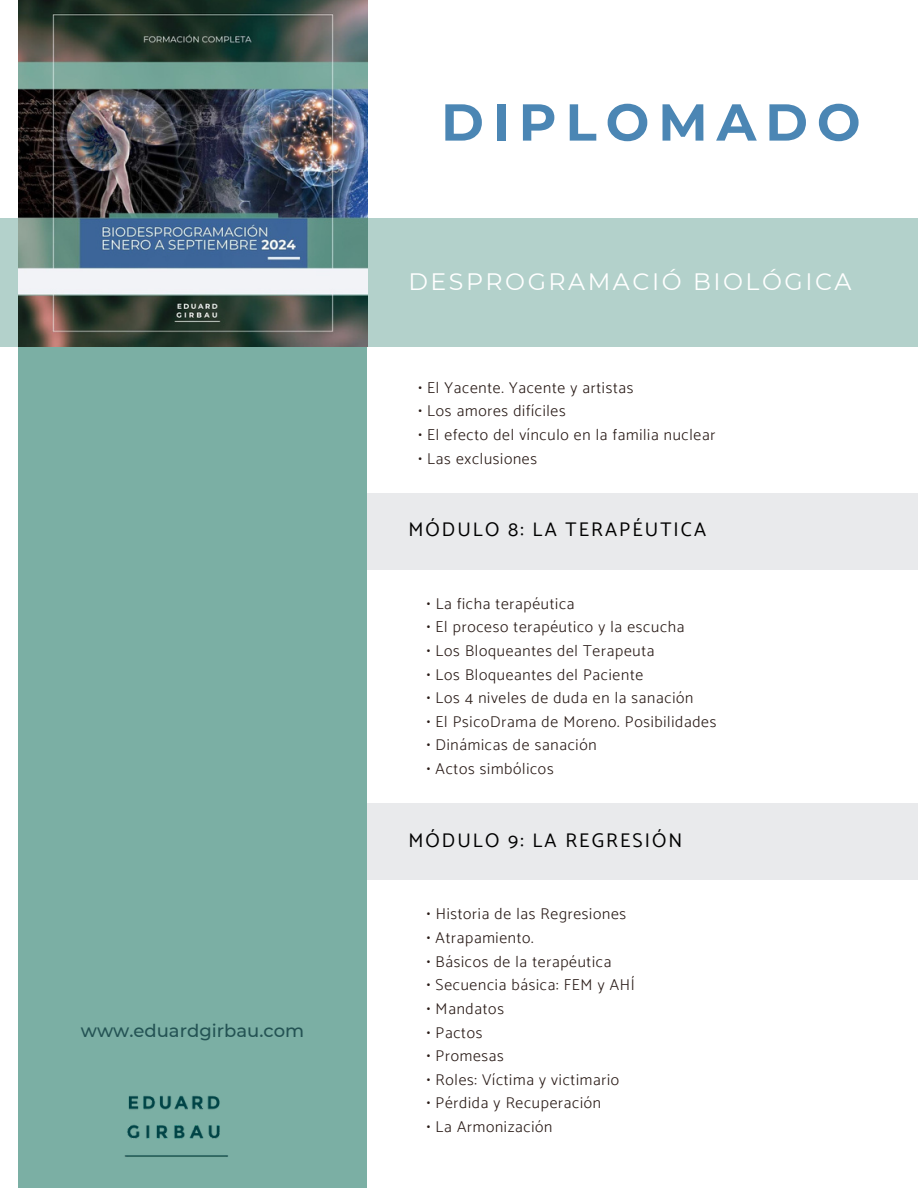
<style>
.page{position:relative;width:918px;height:1188px;background:#fff}
.page>*{position:absolute;margin:0;border:0;box-sizing:border-box;transform-origin:0 0}
.t1{font:700 51.9px "Montserrat";letter-spacing:.17em;color:#4b86b4}
.t2{font:23.7px "Montserrat";letter-spacing:.105em;color:#fff}
.t3{font:19.8px "Catamaran";letter-spacing:.105em;color:#000}
.t4{font:500 18px "Montserrat";color:#245354}
.t5{font:300 15.75px "Catamaran";letter-spacing:.045em;color:#281a16}
</style>
<div class="page">
<div style="left:18px;top:0;width:349px;height:1188px;background:#7bafa4"></div>
<div style="left:0;top:218px;width:918px;height:129px;background:#b3d1cb"></div>
<img style="left:18px;top:0;width:349px;height:347px">
<div style="left:367px;top:493px;width:551px;height:76px;background:#e9eaec"></div>
<div style="left:367px;top:803px;width:551px;height:77px;background:#e9eaec"></div>
<img style="left:124px;top:1095px;width:104px;height:62px">
<p class="t4" style="left:81px;top:1020px;width:225px">www.eduardgirbau.com</p>
<p class="t1" style="left:441px;top:90px;width:421px">DIPLOMADO</p>
<p class="t2" style="left:408px;top:267px;width:445px">DESPROGRAMACIÓ BIOLÓGICA</p>
<p class="t5" style="left:419px;top:378px;width:216px">• El Yacente. Yacente y artistas</p>
<p class="t5" style="left:419px;top:402px;width:149px">• Los amores difíciles</p>
<p class="t5" style="left:419px;top:425px;width:298px">• El efecto del vínculo en la familia nuclear</p>
<p class="t5" style="left:419px;top:449px;width:120px">• Las exclusiones</p>
<p class="t3" style="left:408px;top:517px;width:299px">MÓDULO 8: LA TERAPÉUTICA</p>
<p class="t5" style="left:427px;top:594px;width:149px">• La ficha terapéutica</p>
<p class="t5" style="left:427px;top:618px;width:259px">• El proceso terapéutico y la escucha</p>
<p class="t5" style="left:427px;top:641px;width:229px">• Los Bloqueantes del Terapeuta</p>
<p class="t5" style="left:427px;top:665px;width:218px">• Los Bloqueantes del Paciente</p>
<p class="t5" style="left:427px;top:689px;width:268px">• Los 4 niveles de duda en la sanación</p>
<p class="t5" style="left:427px;top:712px;width:291px">• El PsicoDrama de Moreno. Posibilidades</p>
<p class="t5" style="left:427px;top:736px;width:171px">• Dinámicas de sanación</p>
<p class="t5" style="left:427px;top:759px;width:128px">• Actos simbólicos</p>
<p class="t3" style="left:408px;top:828px;width:275px">MÓDULO 9: LA REGRESIÓN</p>
<p class="t5" style="left:427px;top:905px;width:201px">• Historia de las Regresiones</p>
<p class="t5" style="left:427px;top:928px;width:108px">• Atrapamiento.</p>
<p class="t5" style="left:427px;top:952px;width:186px">• Básicos de la terapéutica</p>
<p class="t5" style="left:427px;top:976px;width:210px">• Secuencia básica: FEM y AHÍ</p>
<p class="t5" style="left:427px;top:999px;width:79px">• Mandatos</p>
<p class="t5" style="left:427px;top:1023px;width:57px">• Pactos</p>
<p class="t5" style="left:427px;top:1047px;width:78px">• Promesas</p>
<p class="t5" style="left:427px;top:1070px;width:194px">• Roles: Víctima y victimario</p>
<p class="t5" style="left:427px;top:1094px;width:176px">• Pérdida y Recuperación</p>
<p class="t5" style="left:427px;top:1117px;width:127px">• La Armonización</p>
</div>
